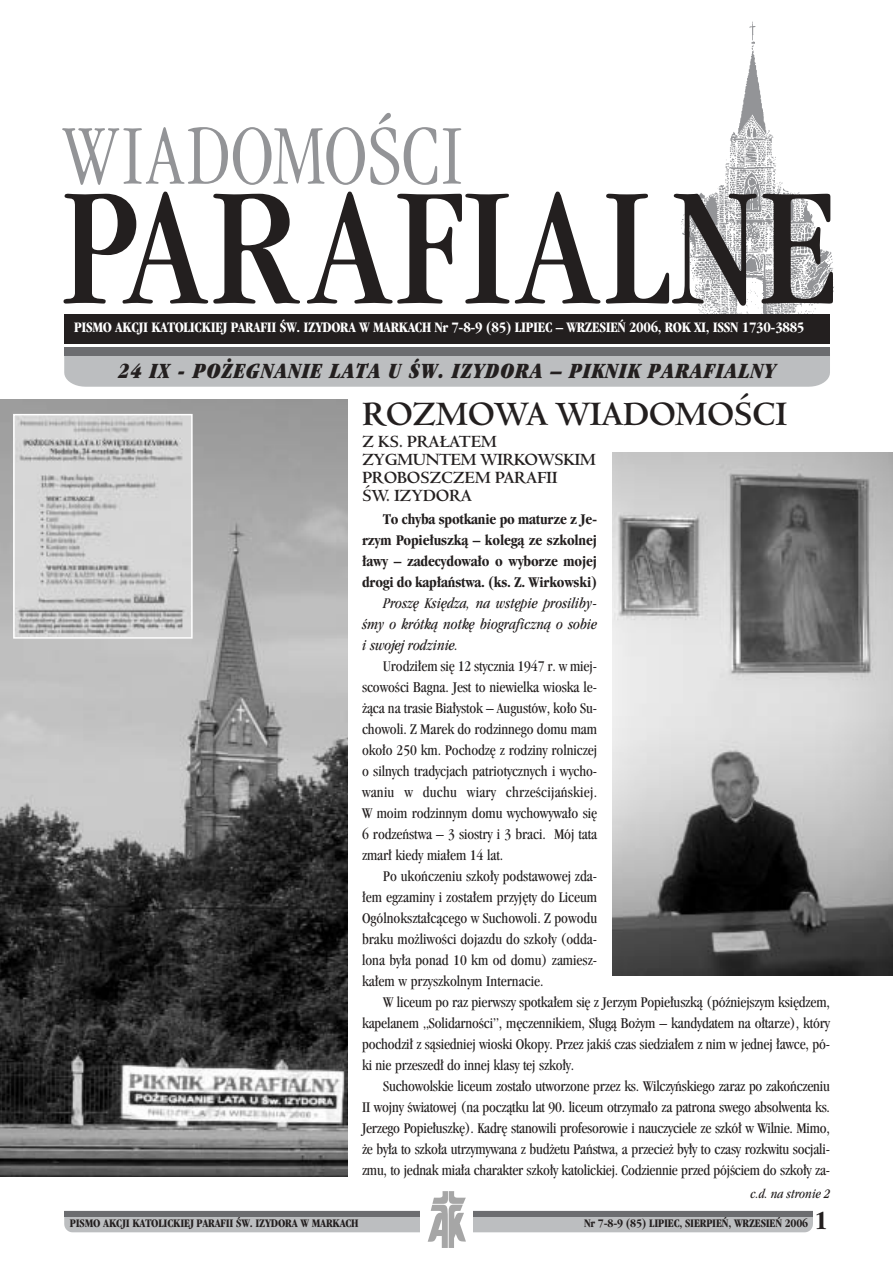
<style>
.page{position:relative;width:893px;height:1262px;background:#fff}
.page>*{position:absolute;margin:0;border:0;box-sizing:border-box;transform-origin:0 0}
.t1{font:condensed 173.25px "Pgaramond";letter-spacing:.03em;color:#231f1f}
.t2{font:300 condensed 87.75px "Pgaramond";letter-spacing:-.005em;color:#939497}
.t3{font:700 36px "Venetian 301 PL";letter-spacing:-.025em;color:#231f1f}
.t4{font:700 condensed 27px "Pgaramond";color:#231f1f}
.t5{font:italic 22.5px "Pgaramond Condensed Ultra";letter-spacing:.05em;color:#231f1f}
.t6{font:700 18px/18px "Venetian 301 PL";letter-spacing:-.025em;color:#231f1f}
.t7{font:condensed 15.3px/21px "Pgaramond";letter-spacing:-.005em;color:#231f1f;text-align:justify}
.t8{font:700 condensed 15.3px/21px "Pgaramond";letter-spacing:-.01em;color:#231f1f;text-align:justify}
.t9{font:italic condensed 15.3px/21px "Pgaramond";color:#231f1f;text-align:justify}
.t10{font:700 condensed 15px "Pgaramond";letter-spacing:-.02em;color:#fff}
.t11{font:italic condensed 13.5px "Pgaramond";color:#231f1f}
.t12{font:700 condensed 12px "Pgaramond";letter-spacing:-.015em;color:#231f1f}
</style>
<div class="page">
<img style="left:681px;top:21px;width:153px;height:293px">
<div style="left:64px;top:314px;width:766px;height:29px;background:#231f1f"></div>
<div style="left:64px;top:356px;width:766px;height:31px;background:#bcbec0"></div>
<div style="left:64px;top:347px;width:766px;height:9px;background:#6c6d70"></div>
<svg style="left:64px;top:1191px;width:749px;height:56px"></svg>
<img style="left:612px;top:453px;width:280px;height:522px">
<img style="left:0;top:399px;width:347px;height:777px">
<img style="left:16px;top:417px;width:174px;height:218px">
<div style="left:13px;top:414px;width:180px;height:224px;border:2px solid #fff"></div>
<h2 class="t2" style="left:64px;top:130px;width:402px">WIADOMOÂCI</h2>
<h1 class="t1" style="left:61px;top:198px;width:777px">PARAFIALNE</h1>
<p class="t10" style="left:74px;top:323px;width:731px">PISMO AKCJI KATOLICKIEJ PARAFII ÂW. IZYDORA W MARKACH Nr 7-8-9 (85) LIPIEC – WRZESIE¡ 2006, ROK XI, ISSN 1730-3885</p>
<h3 class="t5" style="left:118px;top:364px;width:658px">24 IX - PO˚EGNANIE LATA U ÂW. IZYDORA – PIKNIK PARAFIALNY</h3>
<h3 class="t3" style="left:362px;top:399px;width:427px">ROZMOWA WIADOMOÂCI</h3>
<p class="t6" style="left:362px;top:435px;width:236px">Z KS. PRA¸ATEM<br>ZYGMUNTEM WIRKOWSKIM<br>PROBOSZCZEM PARAFII<br>ÂW. IZYDORA</p>
<p class="t8" style="left:362px;top:510px;width:236px;text-indent:21px">To chyba spotkanie po maturze z Je&shy;rzym Popie∏uszkà – kolegà ze szkolnej ∏awy – zadecydowa∏o o wyborze mojej drogi do kap∏aƒstwa. (ks. Z. Wirkowski)</p>
<p class="t9" style="left:362px;top:594px;width:237px;text-indent:21px">Prosz´ Ksi´dza, na wst´pie prosiliby-Êmy o krótkà notk´ biograficznà o sobie i swojej rodzinie.</p>
<p class="t7" style="left:362px;top:657px;width:237px;text-indent:21px">Urodzi∏em si´ 12 stycznia 1947 r. w miej&shy;scowoÊci Bagna. Jest to niewielka wioska le-˝àca na trasie Bia∏ystok – Augustów, ko∏o Su&shy;chowoli. Z Marek do rodzinnego domu mam oko∏o 250 km. Pochodz´ z rodziny rolniczej o silnych tradycjach patriotycznych i wycho&shy;waniu w duchu wiary chrzeÊcijaƒskiej.<br>W moim rodzinnym domu wychowywa∏o si´ 6 rodzeƒstwa – 3 siostry i 3 braci. Mój tata zmar∏ kiedy mia∏em 14 lat.</p>
<p class="t7" style="left:362px;top:867px;width:237px;text-indent:21px">Po ukoƒczeniu szko∏y podstawowej zda-∏em egzaminy i zosta∏em przyj´ty do Liceum Ogólnokszta∏càcego w Suchowoli. Z powodu braku mo˝liwoÊci dojazdu do szko∏y (odda&shy;lona by∏a ponad 10 km od domu) zamiesz&shy;ka∏em w przyszkolnym Internacie.</p>
<p class="t7" style="left:362px;top:993px;width:469px;text-indent:21px">W liceum po raz pierwszy spotka∏em si´ z Jerzym Popie∏uszkà (póêniejszym ksi´dzem, kapelanem „SolidarnoÊci”, m´czennikiem, S∏ugà Bo˝ym – kandydatem na o∏tarze), który pochodzi∏ z sàsiedniej wioski Okopy. Przez jakiÊ czas siedzia∏em z nim w jednej ∏awce, pó&shy;ki nie przeszed∏ do innej klasy tej szko∏y.</p>
<p class="t7" style="left:362px;top:1077px;width:469px;text-indent:21px">Suchowolskie liceum zosta∏o utworzone przez ks. Wilczyƒskiego zaraz po zakoƒczeniu II wojny Êwiatowej (na poczàtku lat 90. liceum otrzyma∏o za patrona swego absolwenta ks.<br>Jerzego Popie∏uszk´). Kadr´ stanowili profesorowie i nauczyciele ze szkó∏ w Wilnie. Mimo, ˝e by∏a to szko∏a utrzymywana z bud˝etu Paƒstwa, a przecie˝ by∏y to czasy rozkwitu socjali&shy;zmu, to jednak mia∏a charakter szko∏y katolickiej. Codziennie przed pójÊciem do szko∏y za-</p>
<p class="t11" style="left:750px;top:1189px;width:81px">c.d. na stronie 2</p>
<p class="t12" style="left:70px;top:1219px;width:290px">PISMO AKCJI KATOLICKIEJ PARAFII ÂW. IZYDORA W MARKACH</p>
<p class="t12" style="left:584px;top:1219px;width:226px">Nr 7-8-9 (85) LIPIEC, SIERPIE¡, WRZESIE¡ 2006</p>
<h3 class="t4" style="left:814px;top:1212px;width:15px">1</h3>
</div>
